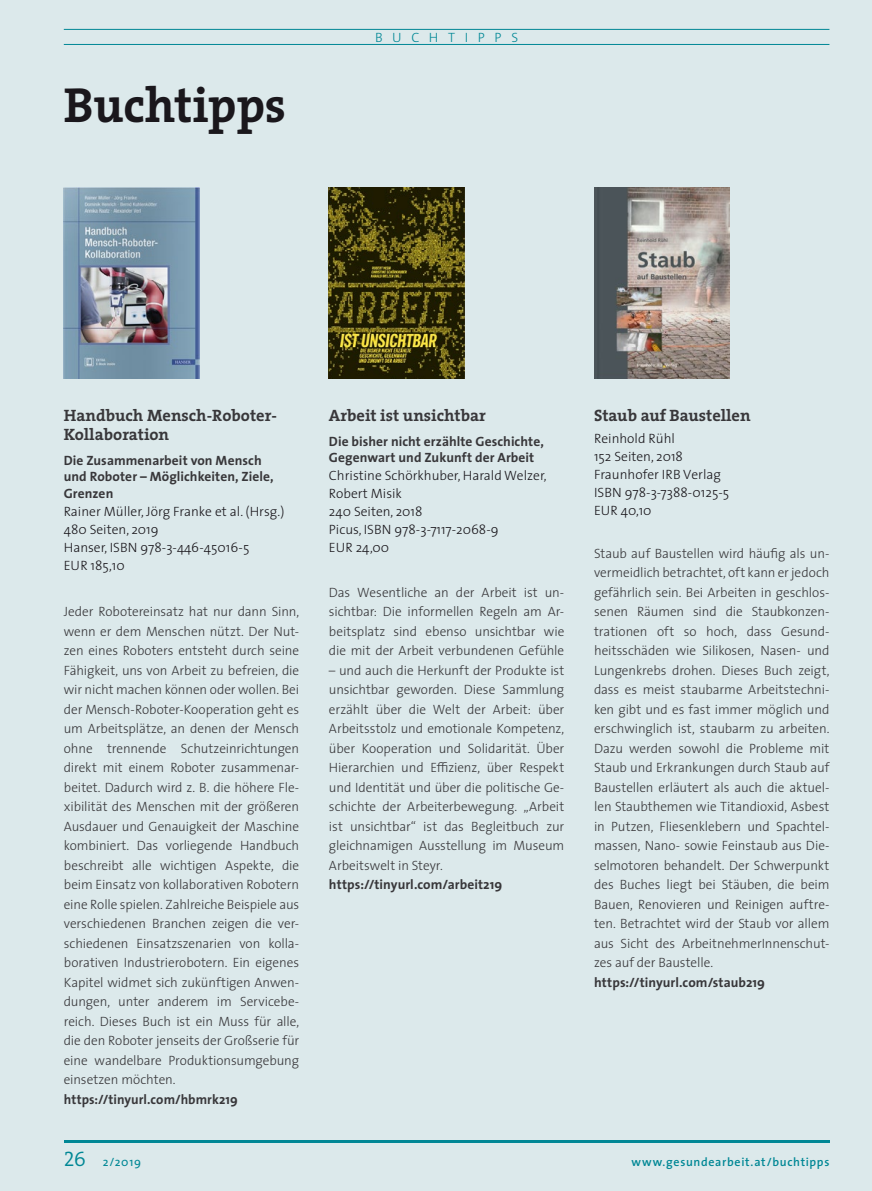
<style>
.page{position:relative;width:872px;height:1191px;background:#dce9eb}
.page>*{position:absolute;margin:0;border:0;box-sizing:border-box;transform-origin:0 0}
.t1{font:700 49.5px "The Serif";letter-spacing:-.005em;color:#1a171c}
.t2{font:700 16.5px/19.5px "The Serif";color:#38373a}
.t3{font:300 13.5px/19.5px "The Sans";letter-spacing:-.005em;color:#38373a;text-align:justify}
.t4{font:300 13.5px/18px "The Sans";color:#1a171c}
.t5{font:700 13.5px/16.2px "The Sans";letter-spacing:.005em;color:#38373a}
.t6{font:300 13.5px "The Sans";letter-spacing:.715em;color:#008795}
.t7{font:600 12px "The Sans";letter-spacing:.06em;color:#008795}
.t8{font:12px "The Sans";color:#008795}
.s1{font-family:"The Serif Semi Light Caps";font-size:21px}
</style>
<div class="page">
<hr style="left:64px;top:1140px;width:765px;height:2px;background:#008795">
<hr style="left:64px;top:29px;width:765px;height:1px;background:#008795">
<hr style="left:64px;top:44px;width:765px;height:1px;background:#008795">
<img style="left:329px;top:187px;width:136px;height:191px">
<img style="left:594px;top:187px;width:135px;height:191px">
<img style="left:64px;top:187px;width:135px;height:191px">
<h1 class="t1" style="left:64px;top:64px;width:224px">Buchtipps</h1>
<p class="t6" style="left:375px;top:26px;width:144px">BUCHTIPPS</p>
<p class="t2" style="left:64px;top:405px;width:215px">Handbuch Mensch-Roboter-<br>Kollaboration</p>
<p class="t5" style="left:64px;top:452px;width:211px">Die Zusammenarbeit von Mensch und Roboter – Möglichkeiten, Ziele,<br>Grenzen</p>
<p class="t4" style="left:64px;top:501px;width:222px">Rainer Müller, Jörg Franke et al. (Hrsg.)<br>480 Seiten, 2019<br>Hanser, ISBN 978-3-446-45016-5<br>EUR 185,10</p>
<p class="t3" style="left:64px;top:601px;width:237px">Jeder Robotereinsatz hat nur dann Sinn, wenn er dem Menschen nützt. Der Nut&shy;zen eines Roboters entsteht durch seine Fähigkeit, uns von Arbeit zu befreien, die wir nicht machen können oder wollen. Bei der Mensch-Roboter-Kooperation geht es um Arbeitsplätze, an denen der Mensch ohne trennende Schutzeinrichtungen direkt mit einem Roboter zusammenar&shy;beitet. Dadurch wird z. B. die höhere Fle&shy;xibilität des Menschen mit der größeren Ausdauer und Genauigkeit der Maschine kombiniert. Das vorliegende Handbuch beschreibt alle wichtigen Aspekte, die beim Einsatz von kollaborativen Robotern eine Rolle spielen. Zahlreiche Beispiele aus verschiedenen Branchen zeigen die ver&shy;schiedenen Einsatzszenarien von kolla&shy;borativen Industrierobotern. Ein eigenes Kapitel widmet sich zukünftigen Anwen&shy;dungen, unter anderem im Servicebe&shy;reich. Dieses Buch ist ein Muss für alle, die den Roboter jenseits der Großserie für eine wandelbare Produktionsumgebung einsetzen möchten.</p>
<p class="t5" style="left:64px;top:1090px;width:175px">https://tinyurl.com/hbmrk219</p>
<p class="t8" style="left:64px;top:1151px;width:79px"><span class="s1">26</span> 2/2019</p>
<p class="t2" style="left:329px;top:405px;width:158px">Arbeit ist unsichtbar</p>
<p class="t5" style="left:329px;top:432px;width:216px">Die bisher nicht erzählte Geschichte,<br>Gegenwart und Zukunft der Arbeit</p>
<p class="t4" style="left:329px;top:466px;width:219px">Christine Schörkhuber, Harald Welzer,<br>Robert Misik<br>240 Seiten, 2018<br>Picus, ISBN 978-3-7117-2068-9<br>EUR 24,00</p>
<p class="t3" style="left:329px;top:582px;width:237px">Das Wesentliche an der Arbeit ist un&shy;sichtbar: Die informellen Regeln am Ar&shy;beitsplatz sind ebenso unsichtbar wie die mit der Arbeit verbundenen Gefühle</p>
<p class="t3" style="left:329px;top:660px;width:237px">– und auch die Herkunft der Produkte ist unsichtbar geworden. Diese Sammlung erzählt über die Welt der Arbeit: über Arbeitsstolz und emotionale Kompetenz, über Kooperation und Solidarität. Über Hierarchien und Effizienz, über Respekt und Identität und über die politische Ge&shy;schichte der Arbeiterbewegung. „Arbeit ist unsichtbar“ ist das Begleitbuch zur gleichnamigen Ausstellung im Museum Arbeitswelt in Steyr.</p>
<p class="t5" style="left:329px;top:876px;width:175px">https://tinyurl.com/arbeit219</p>
<p class="t2" style="left:594px;top:405px;width:158px">Staub auf Baustellen</p>
<p class="t4" style="left:594px;top:429px;width:137px">Reinhold Rühl<br>152 Seiten, 2018<br>Fraunhofer IRB Verlag<br>ISBN 978-3-7388-0125-5<br>EUR 40,10</p>
<p class="t3" style="left:594px;top:543px;width:237px">Staub auf Baustellen wird häufig als un&shy;vermeidlich betrachtet, oft kann er jedoch gefährlich sein. Bei Arbeiten in geschlos&shy;senen Räumen sind die Staubkonzen&shy;trationen oft so hoch, dass Gesund&shy;heitsschäden wie Silikosen, Nasen- und Lungenkrebs drohen. Dieses Buch zeigt, dass es meist staubarme Arbeitstechni&shy;ken gibt und es fast immer möglich und erschwinglich ist, staubarm zu arbeiten.<br>Dazu werden sowohl die Probleme mit Staub und Erkrankungen durch Staub auf Baustellen erläutert als auch die aktuel&shy;len Staubthemen wie Titandioxid, Asbest in Putzen, Fliesenklebern und Spachtel&shy;massen, Nano- sowie Feinstaub aus Die&shy;selmotoren behandelt. Der Schwerpunkt des Buches liegt bei Stäuben, die beim Bauen, Renovieren und Reinigen auftre&shy;ten. Betrachtet wird der Staub vor allem aus Sicht des ArbeitnehmerInnenschut&shy;zes auf der Baustelle.</p>
<p class="t5" style="left:594px;top:973px;width:172px">https://tinyurl.com/staub219</p>
<p class="t7" style="left:631px;top:1151px;width:199px">www.gesundearbeit.at/buchtipps</p>
</div>
